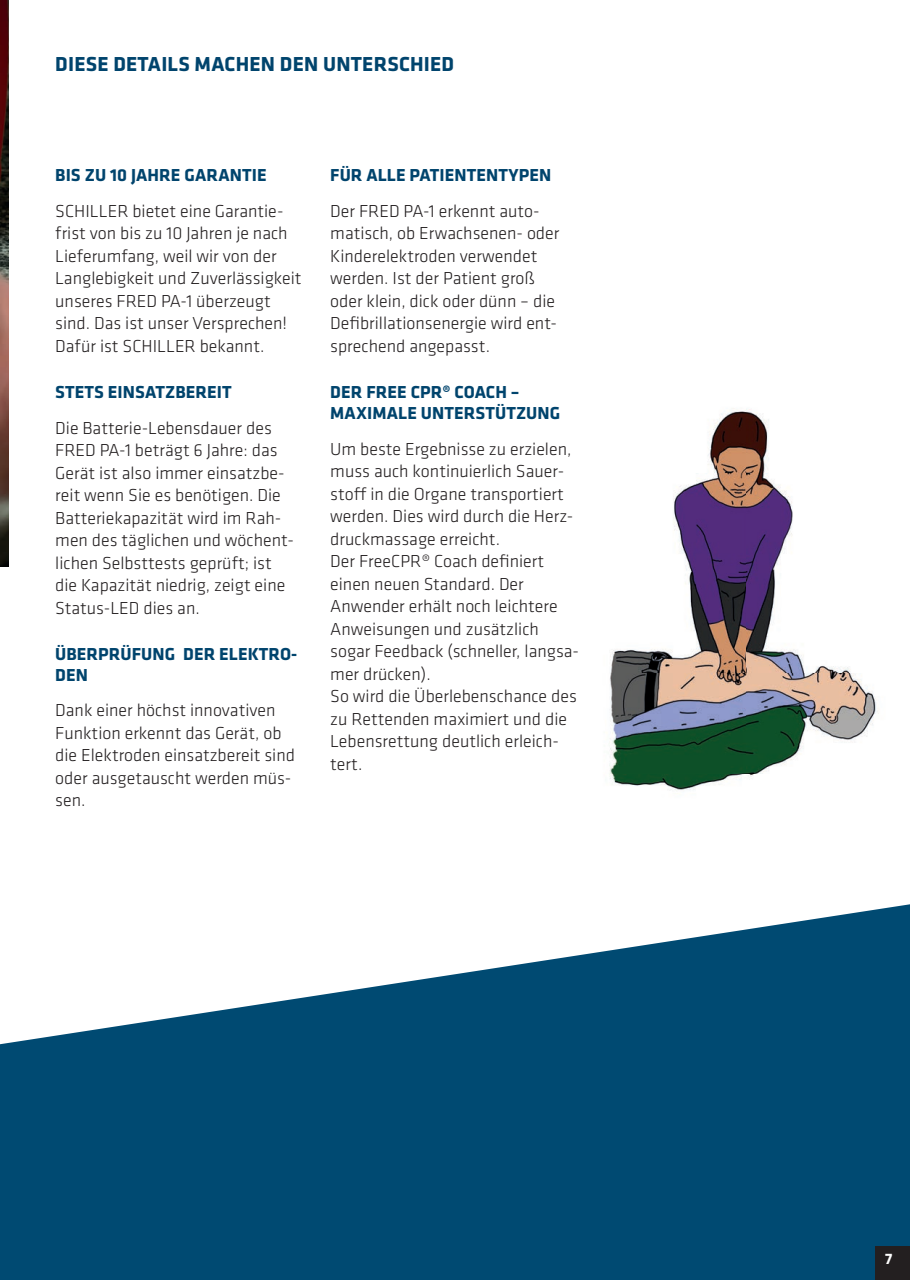
<style>
.page{position:relative;width:910px;height:1280px;background:#fff}
.page>*{position:absolute;margin:0;border:0;box-sizing:border-box;transform-origin:0 0}
.t1{font:700 21px "Klavika";letter-spacing:.01em;color:#00446d}
.t2{font:300 18px/22.5px "Klavika";color:#231f20}
.t3{font:700 18px/21px "Klavika";letter-spacing:.005em;color:#00446d}
.t4{font:700 15.75px "Klavika";color:#fff}
.s1{font-weight:700;color:#00446d}
</style>
<div class="page">
<img style="left:609px;top:408px;width:270px;height:382px">
<svg style="left:0;top:904px;width:910px;height:376px;fill:#004a72"></svg>
<div style="left:876px;top:1246px;width:34px;height:34px;background:#231f20"></div>
<img style="left:0;top:0;width:9px;height:567px">
<p class="t1" style="left:55px;top:49px;width:400px">DIESE DETAILS MACHEN DEN UNTERSCHIED</p>
<p class="t2" style="left:55px;top:158px;width:230px;line-height:35.2px"><span class="s1">BIS ZU 10 JAHRE GARANTIE<br></span>SCHILLER bietet eine Garantie-</p>
<p class="t2" style="left:55px;top:222px;width:248px">frist von bis zu 10 Jahren je nach<br>Lieferumfang, weil wir von der<br>Langlebigkeit und Zuverlässigkeit unseres FRED PA-1 überzeugt sind. Das ist unser Versprechen!<br>Dafür ist SCHILLER bekannt.</p>
<p class="t2" style="left:55px;top:374px;width:218px;line-height:35.2px"><span class="s1">STETS EINSATZBEREIT<br></span>Die Batterie-Lebensdauer des</p>
<p class="t2" style="left:55px;top:439px;width:240px">FRED PA-1 beträgt 6 Jahre: das<br>Gerät ist also immer einsatzbe&shy;reit wenn Sie es benötigen. Die<br>Batteriekapazität wird im Rah&shy;men des täglichen und wöchent&shy;lichen Selbsttests geprüft; ist die Kapazität niedrig, zeigt eine<br>Status-LED dies an.</p>
<p class="t3" style="left:55px;top:643px;width:243px">ÜBERPRÜFUNG DER ELEKTRO-<br>DEN</p>
<p class="t2" style="left:55px;top:699px;width:241px">Dank einer höchst innovativen<br>Funktion erkennt das Gerät, ob die Elektroden einsatzbereit sind oder ausgetauscht werden müs&shy;sen.</p>
<p class="t2" style="left:330px;top:158px;width:223px;line-height:35.2px"><span class="s1">FÜR ALLE PATIENTENTYPEN<br></span>Der FRED PA-1 erkennt auto-</p>
<p class="t2" style="left:330px;top:222px;width:231px">matisch, ob Erwachsenen- oder<br>Kinderelektroden verwendet werden. Ist der Patient groß oder klein, dick oder dünn – die<br>Defibrillations energie wird ent&shy;sprechend angepasst.</p>
<p class="t3" style="left:330px;top:381px;width:232px">DER FREE CPR® COACH –<br>MAXIMALE UNTERSTÜTZUNG</p>
<p class="t2" style="left:330px;top:437px;width:250px">Um beste Ergebnisse zu erzielen, muss auch kontinuierlich Sauer&shy;stoff in die Organe transportiert werden. Dies wird durch die Herz&shy;druckmassage erreicht.<br>Der FreeCPR® Coach definiert einen neuen Standard. Der<br>An wender erhält noch leichtere<br>Anweisungen und zusätzlich sogar Feedback (schneller, langsa&shy;mer drücken).<br>So wird die Überlebenschance des zu Rettenden maximiert und die<br>Lebensrettung deutlich erleich&shy;tert.</p>
<p class="t4" style="left:885px;top:1247px;width:9px">7</p>
</div>
